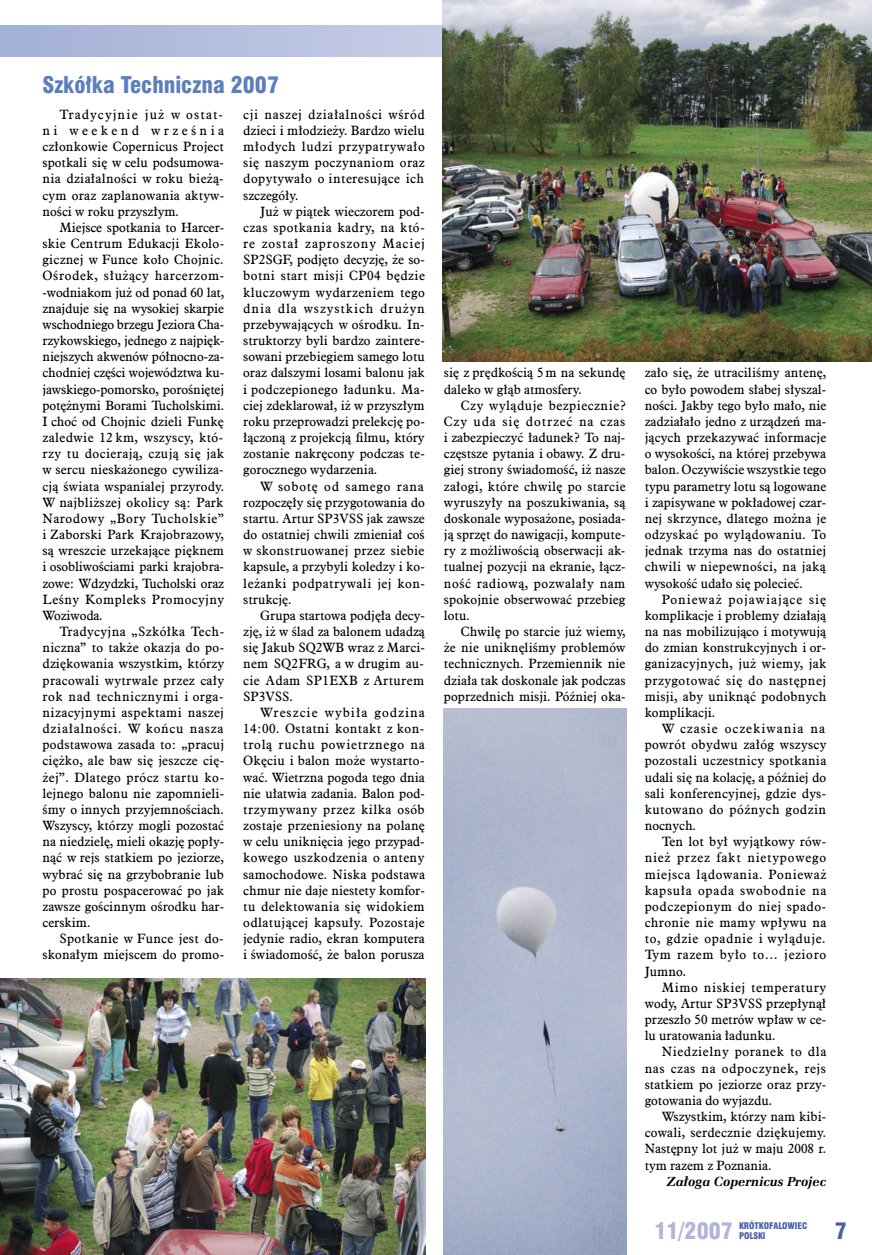
<style>
.page{position:relative;width:872px;height:1255px;background:#fff}
.page>*{position:absolute;margin:0;border:0;box-sizing:border-box;transform-origin:0 0}
.tyt1{font:22.5px "Swis 721 Blk Cn EU";color:#5d7ebc}
.podpis{font:22.5px "Swis 721 Blk Cn EU";color:#b2b5d7}
.LNumber{font:22.5px "Swis 721 Blk Cn EU";color:#495ea4}
.body{font:13.2px/16.2px "Aldine 721 EU";letter-spacing:.005em;color:#000;text-align:justify}
.autor{font:italic 700 13.2px "Zapf Ellipt EU";color:#000}
.podpis-2{font:9px "Swis 721 Blk Cn EU";color:#495ea4}
</style>
<div class="page">
<svg style="left:0;top:25px;width:443px;height:32px;background:#b4bede"></svg>
<img style="left:443px;top:0;width:429px;height:361px">
<img style="left:0;top:978px;width:426px;height:276px">
<img style="left:443px;top:708px;width:183px;height:546px">
<p class="tyt1" style="left:43px;top:71px;width:238px">Szkółka Techniczna 2007</p>
<p class="body" style="left:43px;top:107px;width:183px;text-indent:17px">Tradycyjnie już w ostat&shy;ni weekend września członkowie Copernicus Project spotkali się w celu podsumowa&shy;nia działalności w roku bieżą&shy;cym oraz zaplanowania aktyw&shy;ności w roku przyszłym.</p>
<p class="body" style="left:43px;top:220px;width:183px;text-indent:17px">Miejsce spotkania to Harcer&shy;skie Centrum Edukacji Ekolo&shy;gicznej w Funce koło Chojnic.<br>Ośrodek, służący harcerzom--wodniakom już od ponad 60 lat, znajduje się na wysokiej skarpie wschodniego brzegu Jeziora Cha&shy;rzykowskiego, jednego z najpięk&shy;niejszych akwenów północno-za&shy;chodniej części województwa ku&shy;jawskiego-pomorsko, porośniętej potężnymi Borami Tucholskimi.<br>I choć od Chojnic dzieli Funkę zaledwie 12 km, wszyscy, któ&shy;rzy tu docierają, czują się jak w sercu nieskażonego cywiliza&shy;cją świata wspanialej przyrody.<br>W najbliższej okolicy są: Park Narodowy „Bory Tucholskie” i Zaborski Park Krajobrazowy, są wreszcie urzekające pięknem i osobliwościami parki krajobra&shy;zowe: Wdzydzki, Tucholski oraz Leśny Kompleks Promocyjny Woziwoda.</p>
<p class="body" style="left:43px;top:624px;width:183px;text-indent:17px">Tradycyjna „Szkółka Tech&shy;niczna” to także okazja do po&shy;dziękowania wszystkim, którzy pracowali wytrwale przez cały rok nad technicznymi i orga&shy;nizacyjnymi aspektami naszej działalności. W końcu nasza podstawowa zasada to: „pracuj ciężko, ale baw się jeszcze cię&shy;żej”. Dlatego prócz startu ko&shy;lejnego balonu nie zapomnieli&shy;śmy o innych przyjemnościach.<br>Wszyscy, którzy mogli pozostać na niedzielę, mieli okazję popły&shy;nąć w rejs statkiem po jeziorze, wybrać się na grzybobranie lub po prostu pospacerować po jak zawsze gościnnym ośrodku har&shy;cerskim.</p>
<p class="body" style="left:43px;top:931px;width:183px;text-align:right">Spotkanie w Funce jest do&shy;skonałym miejscem do promo-</p>
<p class="body" style="left:243px;top:107px;width:183px">cji naszej działalności wśród dzieci i młodzieży. Bardzo wielu młodych ludzi przypatrywało się naszym poczynaniom oraz dopytywało o interesujące ich szczegóły.</p>
<p class="body" style="left:243px;top:204px;width:183px;text-indent:17px">Już w piątek wieczorem pod&shy;czas spotkania kadry, na któ&shy;re został zaproszony Maciej SP2SGF, podjęto decyzję, że so&shy;botni start misji CP04 będzie kluczowym wydarzeniem tego dnia dla wszystkich drużyn przebywających w ośrodku. In&shy;struktorzy byli bardzo zaintere&shy;sowani przebiegiem samego lotu oraz dalszymi losami balonu jak i podczepionego ładunku. Ma&shy;ciej zdeklarował, iż w przyszłym roku przeprowadzi prelekcję po&shy;łączoną z projekcją filmu, który zostanie nakręcony podczas te&shy;gorocznego wydarzenia.</p>
<p class="body" style="left:243px;top:478px;width:183px;text-indent:17px">W sobotę od samego rana rozpoczęły się przygotowania do startu. Artur SP3VSS jak zawsze do ostatniej chwili zmieniał coś w skonstruowanej przez siebie kapsule, a przybyli koledzy i ko&shy;leżanki podpatrywali jej kon&shy;strukcję.</p>
<p class="body" style="left:243px;top:607px;width:183px;text-indent:17px">Grupa startowa podjęła decy&shy;zję, iż w ślad za balonem udadzą się Jakub SQ2WB wraz z Marci&shy;nem SQ2FRG, a w drugim au&shy;cie Adam SP1EXB z Arturem SP3VSS.</p>
<p class="body" style="left:243px;top:704px;width:183px;text-indent:17px">Wreszcie wybiła godzina 14:00. Ostatni kontakt z kon&shy;trolą ruchu powietrznego na Okęciu i balon może wystarto&shy;wać. Wietrzna pogoda tego dnia nie ułatwia zadania. Balon pod&shy;trzymywany przez kilka osób zostaje przeniesiony na polanę w celu uniknięcia jego przypad&shy;kowego uszkodzenia o anteny samochodowe. Niska podstawa chmur nie daje niestety komfor&shy;tu delektowania się widokiem odlatującej kapsuły. Pozostaje jedynie radio, ekran komputera i świadomość, że balon porusza</p>
<p class="body" style="left:444px;top:365px;width:183px">się z prędkością 5 m na sekundę daleko w głąb atmosfery.</p>
<p class="body" style="left:444px;top:397px;width:183px;text-indent:17px">Czy wyląduje bezpiecznie?<br>Czy uda się dotrzeć na czas i zabezpieczyć ładunek? To naj&shy;częstsze pytania i obawy. Z dru&shy;giej strony świadomość, iż nasze załogi, które chwilę po starcie wyruszyły na poszukiwania, są doskonale wyposażone, posiada&shy;ją sprzęt do nawigacji, kompute&shy;ry z możliwością obserwacji ak&shy;tualnej pozycji na ekranie, łącz&shy;ność radiową, pozwalały nam spokojnie obserwować przebieg lotu.</p>
<p class="body" style="left:444px;top:624px;width:183px;text-indent:17px">Chwilę po starcie już wiemy, że nie uniknęliśmy problemów technicznych. Przemiennik nie działa tak doskonale jak podczas poprzednich misji. Później oka-</p>
<p class="body" style="left:644px;top:365px;width:183px">zało się, że utraciliśmy antenę, co było powodem słabej słyszal&shy;ności. Jakby tego było mało, nie zadziałało jedno z urządzeń ma&shy;jących przekazywać informacje o wysokości, na której przebywa balon. Oczywiście wszystkie tego typu parametry lotu są logowane i zapisywane w pokładowej czar&shy;nej skrzynce, dlatego można je odzyskać po wylądowaniu. To jednak trzyma nas do ostatniej chwili w niepewności, na jaką wysokość udało się polecieć.</p>
<p class="body" style="left:644px;top:591px;width:183px;text-indent:17px">Ponieważ pojawiające się komplikacje i problemy działają na nas mobilizująco i motywują do zmian konstrukcyjnych i or&shy;ganizacyjnych, już wiemy, jak przygotować się do następnej misji, aby uniknąć podobnych komplikacji.</p>
<p class="body" style="left:644px;top:721px;width:183px;text-indent:17px">W czasie oczekiwania na powrót obydwu załóg wszyscy pozostali uczestnicy spotkania udali się na kolację, a później do sali konferencyjnej, gdzie dys&shy;kutowano do późnych godzin nocnych.</p>
<p class="body" style="left:644px;top:834px;width:183px;text-indent:17px">Ten lot był wyjątkowy rów&shy;nież przez fakt nietypowego miejsca lądowania. Ponieważ kapsuła opada swobodnie na podczepionym do niej spado&shy;chronie nie mamy wpływu na to, gdzie opadnie i wyląduje.<br>Tym razem było to… jezioro Jumno.</p>
<p class="body" style="left:644px;top:979px;width:183px;text-indent:17px">Mimo niskiej temperatury wody, Artur SP3VSS przepłynął przeszło 50 metrów wpław w ce&shy;lu uratowania ładunku.</p>
<p class="body" style="left:644px;top:1044px;width:183px;text-indent:17px">Niedzielny poranek to dla nas czas na odpoczynek, rejs statkiem po jeziorze oraz przy&shy;gotowania do wyjazdu.</p>
<p class="body" style="left:644px;top:1108px;width:183px;text-indent:17px">Wszystkim, którzy nam kibi&shy;cowali, serdecznie dziękujemy.<br>Następny lot już w maju 2008 r. tym razem z Poznania.</p>
<p class="autor" style="left:666px;top:1172px;width:161px">Załoga Copernicus Projec</p>
<p class="podpis-2" style="left:739px;top:1219px;width:70px">KRÓTKOFALOWIEC</p>
<p class="podpis" style="left:654px;top:1216px;width:80px">11/2007</p>
<p class="podpis-2" style="left:739px;top:1229px;width:28px">POLSKI</p>
<p class="LNumber" style="left:834px;top:1216px;width:14px">7</p>
</div>
